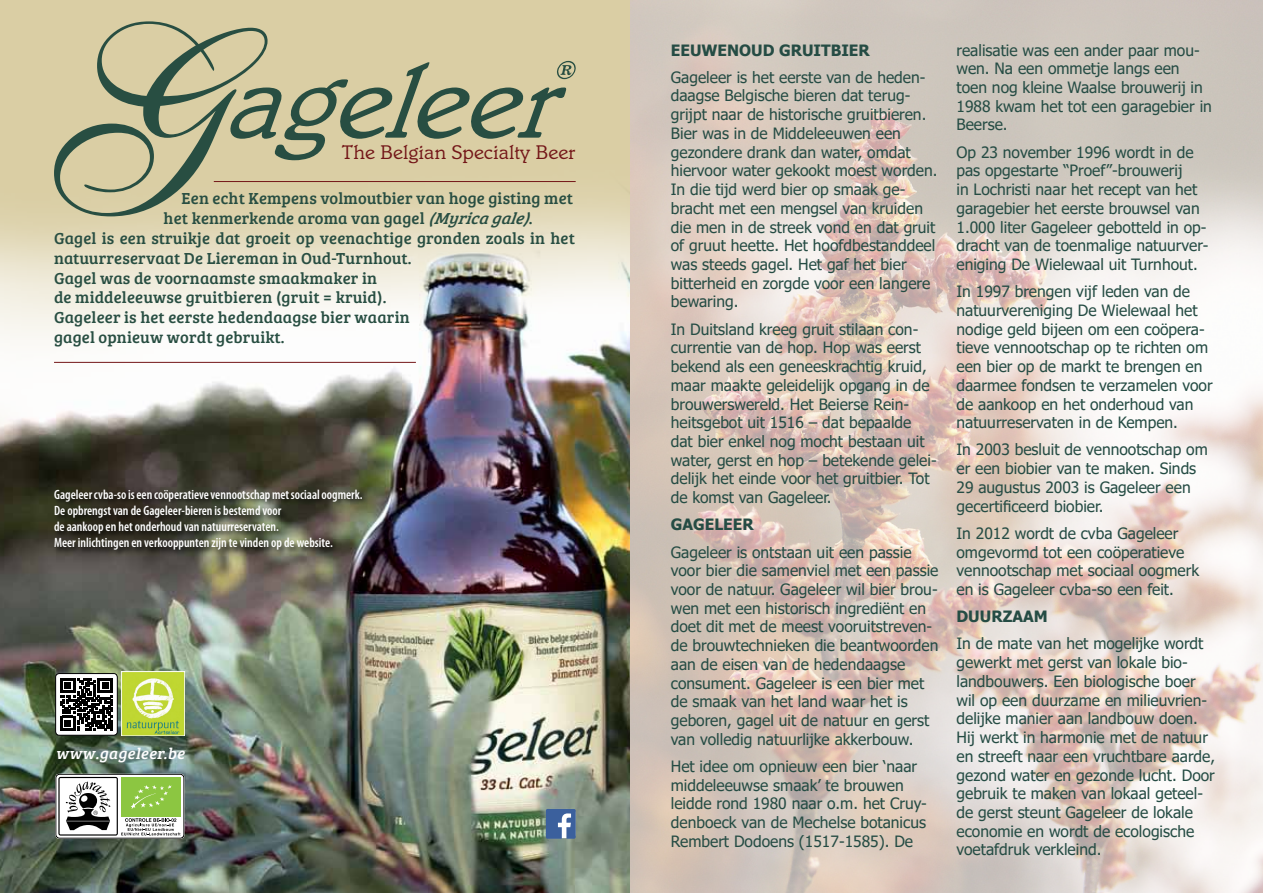
<style>
.page{position:relative;width:1263px;height:893px;background:#fff}
.page>*{position:absolute;margin:0;border:0;box-sizing:border-box;transform-origin:0 0}
.t1{font:20.55px "Italia EF";color:#731618}
.t2{font:16.5px "Bree Serif";letter-spacing:.01em;color:#284e42}
.t3{font:italic 15.9px "Bree Serif";color:#fff}
.t4{font:15.6px/18.8px "Tahoma";color:#254c44}
.t5{font:700 15.6px "Tahoma";color:#254c44}
.t6{font:600 condensed 13.5px/16.2px "Myriad Pro";color:#fff;scale:.96 1}
.s1{font-style:italic}
</style>
<div class="page">
<img style="left:629px;top:0;width:634px;height:893px">
<img style="left:0;top:0;width:629px;height:893px">
<div style="left:53px;top:488px;width:317px;height:69px;background:#000;opacity:.75"></div>
<svg style="left:54px;top:21px;width:522px;height:195px;background:#c0bb96"></svg>
<svg style="left:55px;top:774px;width:129px;height:65px"></svg>
<div style="left:56px;top:673px;width:61px;height:62px;background:#fff;border-radius:4px"></div>
<div style="left:55px;top:673px;width:63px;height:62px;border:1px solid #000;border-radius:4px"></div>
<svg style="left:61px;top:678px;width:51px;height:52px"></svg>
<hr style="left:214px;top:181px;width:362px;height:1px;background:#731618">
<hr style="left:54px;top:362px;width:362px;height:1px;background:#731618">
<svg style="left:546px;top:809px;width:30px;height:30px"></svg>
<img style="left:121px;top:672px;width:63px;height:64px">
<h1 class="t1" style="left:342px;top:141px;width:235px">The Belgian Specialty Beer</h1>
<p class="t2" style="left:182px;top:186px;width:393px">Een echt Kempens volmoutbier van hoge gisting met</p>
<p class="t2" style="left:164px;top:206px;width:375px">het kenmerkende aroma van gagel <span class="s1">(Myricagale)</span>.</p>
<p class="t2" style="left:54px;top:226px;width:522px">Gagel is een struikje dat groeit op veenachtige gronden zoals in het</p>
<p class="t2" style="left:54px;top:246px;width:359px">natuurreservaat De Liereman in Oud-Turnhout.</p>
<p class="t2" style="left:54px;top:266px;width:325px">Gagel was de voornaamste smaakmaker in</p>
<p class="t2" style="left:54px;top:286px;width:334px">de middeleeuwse gruitbieren (gruit = kruid).</p>
<p class="t2" style="left:54px;top:305px;width:357px">Gageleer is het eerste hedendaagse bier waarin</p>
<p class="t2" style="left:54px;top:325px;width:232px">gagel opnieuw wordt gebruikt.</p>
<p class="t6" style="left:54px;top:486px;width:323px">Gageleer cvba-so is een coöperatieve vennootschap met sociaal oogmerk.<br>De opbrengst van de Gageleer-bieren is bestemd voor<br>de aankoop en het onderhoud van natuurreservaten.<br>Meer inlichtingen en verkooppunten zijn te vinden op de website.</p>
<p class="t3" style="left:56px;top:742px;width:134px">www.gageleer.be</p>
<p class="t5" style="left:671px;top:39px;width:201px">EEUWENOUD GRUITBIER</p>
<p class="t4" style="left:671px;top:69px;width:268px">Gageleer is het eerste van de heden&shy;daagse Belgische bieren dat terug&shy;grijpt naar de historische gruitbieren.<br>Bier was in de Middeleeuwen een gezondere drank dan water, omdat hiervoor water gekookt moest worden.<br>In die tijd werd bier op smaak ge&shy;bracht met een mengsel van kruiden die men in de streek vond en dat gruit of gruut heette. Het hoofdbestanddeel was steeds gagel. Het gaf het bier bitterheid en zorgde voor een langere bewaring.</p>
<p class="t4" style="left:671px;top:320px;width:267px">In Duitsland kreeg gruit stilaan con&shy;currentie van de hop. Hop was eerst bekend als een geneeskrachtig kruid, maar maakte geleidelijk opgang in de brouwerswereld. Het Beierse Rein&shy;heitsgebot uit 1516 – dat bepaalde dat bier enkel nog mocht bestaan uit water, gerst en hop – betekende gelei&shy;delijk het einde voor het gruitbier. Tot de komst van Gageleer.</p>
<p class="t5" style="left:671px;top:514px;width:84px">GAGELEER</p>
<p class="t4" style="left:671px;top:543px;width:269px">Gageleer is ontstaan uit een passie voor bier die samenviel met een passie voor de natuur. Gageleer wil bier brou&shy;wen met een historisch ingrediënt en doet dit met de meest vooruitstreven&shy;de brouwtechnieken die beantwoorden aan de eisen van de hedendaagse consument. Gageleer is een bier met de smaak van het land waar het is geboren, gagel uit de natuur en gerst van volledig natuurlijke akkerbouw.</p>
<p class="t4" style="left:671px;top:758px;width:257px">Het idee om opnieuw een bier ‘naar middeleeuwse smaak’ te brouwen leidde rond 1980 naar o.m. het Cruy&shy;denboeck van de Mechelse botanicus Rembert Dodoens (1517-1585). De</p>
<p class="t4" style="left:956px;top:41px;width:257px">realisatie was een ander paar mou&shy;wen. Na een ommetje langs een toen nog kleine Waalse brouwerij in<br>1988 kwam het tot een garagebier in<br>Beerse.</p>
<p class="t4" style="left:956px;top:143px;width:253px">Op 23 november 1996 wordt in de pas opgestarte “Proef”-brouwerij<br>in Lochristi naar het recept van het garagebier het eerste brouwsel van 1.000 liter Gageleer gebotteld in op&shy;dracht van de toenmalige natuurver&shy;eniging De Wielewaal uit Turnhout.</p>
<p class="t4" style="left:956px;top:283px;width:258px">In 1997 brengen vijf leden van de natuurvereniging De Wielewaal het nodige geld bijeen om een coöpera&shy;tieve vennootschap op te richten om een bier op de markt te brengen en daarmee fondsen te verzamelen voor de aankoop en het onderhoud van natuurreservaten in de Kempen.</p>
<p class="t4" style="left:956px;top:441px;width:253px">In 2003 besluit de vennootschap om er een biobier van te maken. Sinds<br>29 augustus 2003 is Gageleer een gecertificeerd biobier.</p>
<p class="t4" style="left:956px;top:525px;width:244px">In 2012 wordt de cvba Gageleer omgevormd tot een coöperatieve vennootschap met sociaal oogmerk en is Gageleer cvba-so een feit.</p>
<p class="t5" style="left:956px;top:606px;width:93px">DUURZAAM</p>
<p class="t4" style="left:956px;top:635px;width:260px">In de mate van het mogelijke wordt gewerkt met gerst van lokale bio&shy;landbouwers. Een biologische boer wil op een duurzame en milieuvrien&shy;delijke manier aan landbouw doen.<br>Hij werkt in harmonie met de natuur en streeft naar een vruchtbare aarde, gezond water en gezonde lucht. Door gebruik te maken van lokaal geteel&shy;de gerst steunt Gageleer de lokale economie en wordt de ecologische voetafdruk verkleind.</p>
</div>
